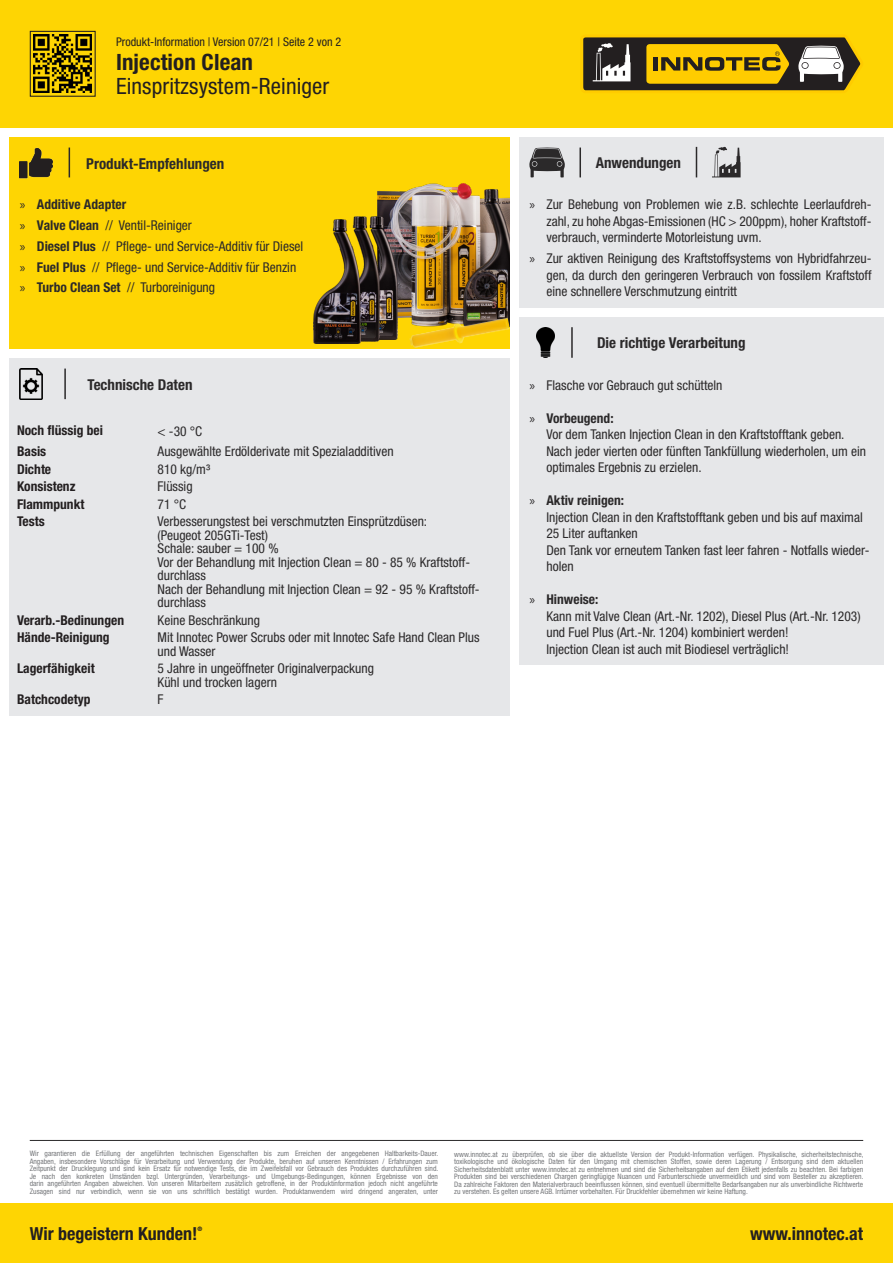
<style>
.page{position:relative;width:893px;height:1263px;background:#fff}
.page>*{position:absolute;margin:0;border:0;box-sizing:border-box;transform-origin:0 0}
.t1{font:condensed 22.5px "Helvetica Neue";letter-spacing:.005em;color:#231f20}
.t2{font:700 condensed 22.5px "Helvetica Neue";letter-spacing:.005em;color:#231f20}
.t3{font:700 condensed 18px "Helvetica Neue";color:#231f20}
.t4{font:700 condensed 15px "Helvetica Neue";color:#2b292a}
.t5{font:condensed 13.5px/16.5px "Helvetica Neue";color:#2b292a}
.t6{font:700 condensed 13.5px "Helvetica Neue";color:#231f20}
.t7{font:700 condensed 13.5px "Helvetica Neue";color:#2b292a}
.t8{font:condensed 12px "Helvetica Neue";color:#231f20}
.t9{font:condensed 7.5px/7.5px "Helvetica Neue";color:#76787b;text-align:justify}
.t10{font:700 condensed 6.15px "Helvetica Neue";color:#231f20}
.s1{font-family:"Myriad Pro";font-weight:400;font-stretch:normal}
.s2{font-family:"Myriad Pro";font-stretch:normal}
.s3{font-weight:700}
</style>
<div class="page">
<div style="left:0;top:0;width:893px;height:128px;background:#fed503"></div>
<svg style="left:583px;top:37px;width:278px;height:54px"></svg>
<div style="left:30px;top:31px;width:66px;height:66px;border:1px solid #231f20"></div>
<img style="left:34px;top:35px;width:58px;height:58px">
<div style="left:0;top:1203px;width:893px;height:60px;background:#fed503"></div>
<hr style="left:30px;top:1140px;width:833px;height:1px;background:#2b292a">
<div style="left:519px;top:137px;width:365px;height:171px;background:#e6e7e9"></div>
<svg style="left:529px;top:148px;width:36px;height:29px"></svg>
<hr style="left:579px;top:148px;width:2px;height:29px;background:#2b292a">
<div style="left:9px;top:137px;width:500px;height:211px;background:#fed503"></div>
<svg style="left:69px;top:148px;width:1px;height:29px"></svg>
<div style="left:519px;top:317px;width:365px;height:347px;background:#e6e7e9"></div>
<div style="left:9px;top:358px;width:500px;height:357px;background:#e6e7e9"></div>
<hr style="left:696px;top:147px;width:1px;height:30px;background:#2b292a">
<hr style="left:571px;top:327px;width:2px;height:31px;background:#2b292a">
<hr style="left:64px;top:369px;width:2px;height:30px;background:#2b292a">
<svg style="left:712px;top:147px;width:29px;height:30px"></svg>
<img style="left:20px;top:148px;width:32px;height:31px">
<img style="left:537px;top:327px;width:17px;height:31px">
<img style="left:20px;top:369px;width:23px;height:30px">
<img style="left:377px;top:184px;width:132px;height:143px">
<img style="left:354px;top:216px;width:43px;height:123px">
<img style="left:334px;top:217px;width:45px;height:125px">
<img style="left:314px;top:220px;width:46px;height:124px">
<img style="left:408px;top:314px;width:102px;height:35px">
<h3 class="t8" style="left:116px;top:35px;width:227px">Produkt-Information | Version 07/21 | Seite 2 von 2</h3>
<h1 class="t2" style="left:116px;top:48px;width:139px">Injection Clean</h1>
<h1 class="t1" style="left:116px;top:73px;width:215px">Einspritzsystem-Reiniger</h1>
<p class="t4" style="left:86px;top:154px;width:139px">Produkt-Empfehlungen</p>
<p class="t7" style="left:20px;top:196px;width:108px"><span class="s1">»</span> Additive Adapter</p>
<p class="t5" style="left:20px;top:217px;width:173px"><span class="s2">»</span> <span class="s3">Valve Clean</span> // Ventil-Reiniger</p>
<p class="t5" style="left:20px;top:238px;width:285px"><span class="s2">»</span> <span class="s3">Diesel Plus</span> // Pflege- und Service-Additiv für Diesel</p>
<p class="t5" style="left:20px;top:258px;width:278px"><span class="s2">»</span> <span class="s3">Fuel Plus</span> // Pflege- und Service-Additiv für Benzin</p>
<p class="t5" style="left:20px;top:279px;width:197px"><span class="s2">»</span> <span class="s3">Turbo Clean Set</span> // Turboreinigung</p>
<p class="t4" style="left:596px;top:154px;width:87px">Anwendungen</p>
<p class="t5" style="left:546px;top:196px;width:327px;text-align:justify;text-indent:-17px"><span class="s2">»</span> Zur Behebung von Problemen wie z.B. schlechte Leerlaufdreh&shy;zahl, zu hohe Abgas-Emissionen (HC &gt; 200ppm), hoher Kraftstoff&shy;verbrauch, verminderte Motorleistung uvm.</p>
<p class="t5" style="left:546px;top:250px;width:327px;text-align:justify;text-indent:-17px"><span class="s2">»</span> Zur aktiven Reinigung des Kraftstoffsystems von Hybridfahrzeu&shy;gen, da durch den geringeren Verbrauch von fossilem Kraftstoff eine schnellere Verschmutzung eintritt</p>
<p class="t4" style="left:597px;top:334px;width:150px">Die richtige Verarbeitung</p>
<p class="t4" style="left:88px;top:375px;width:106px">Technische Daten</p>
<p class="t5" style="left:529px;top:377px;width:195px"><span class="s2">»</span> Flasche vor Gebrauch gut schütteln</p>
<p class="t5" style="left:546px;top:410px;width:321px;text-indent:-17px"><span class="s2">»</span> <span class="s3">Vorbeugend:<br></span>Vor dem Tanken Injection Clean in den Kraftstofftank geben.<br>Nach jeder vierten oder fünften Tankfüllung wiederholen, um ein optimales Ergebnis zu erzielen.</p>
<p class="t5" style="left:546px;top:492px;width:324px;text-indent:-17px"><span class="s2">»</span> <span class="s3">Aktiv reinigen:<br></span>Injection Clean in den Kraftstofftank geben und bis auf maximal 25 Liter auftanken<br>Den Tank vor erneutem Tanken fast leer fahren - Notfalls wieder&shy;holen</p>
<p class="t5" style="left:546px;top:591px;width:316px;text-indent:-17px"><span class="s2">»</span> <span class="s3">Hinweise:<br></span>Kann mit Valve Clean (Art.-Nr. 1202), Diesel Plus (Art.-Nr. 1203) und Fuel Plus (Art.-Nr. 1204) kombiniert werden!<br>Injection Clean ist auch mit Biodiesel verträglich!</p>
<p class="t6" style="left:17px;top:422px;width:87px">Noch flüssig bei</p>
<p class="t5" style="left:158px;top:422px;width:46px">&lt; -30 °C</p>
<p class="t6" style="left:17px;top:443px;width:31px">Basis</p>
<p class="t5" style="left:158px;top:443px;width:238px">Ausgewählte Erdölderivate mit Spezialadditiven</p>
<p class="t6" style="left:17px;top:461px;width:36px">Dichte</p>
<p class="t5" style="left:158px;top:461px;width:54px">810 kg/m³</p>
<p class="t6" style="left:17px;top:478px;width:60px">Konsistenz</p>
<p class="t5" style="left:158px;top:478px;width:36px">Flüssig</p>
<p class="t6" style="left:17px;top:496px;width:69px">Flammpunkt</p>
<p class="t5" style="left:158px;top:496px;width:30px">71 °C</p>
<p class="t6" style="left:17px;top:513px;width:29px">Tests</p>
<p class="t5" style="left:158px;top:513px;width:271px">Verbesserungstest bei verschmutzten Einsprützdüsen:</p>
<p class="t5" style="left:158px;top:527px;width:112px">(Peugeot 205GTi-Test)</p>
<p class="t5" style="left:158px;top:540px;width:122px">Schale: sauber = 100 %</p>
<p class="t5" style="left:158px;top:555px;width:314px;line-height:13.5px">Vor der Behandlung mit Injection Clean = 80 - 85 % Kraftstoff&shy;durchlass</p>
<p class="t5" style="left:158px;top:582px;width:324px;line-height:13.5px">Nach der Behandlung mit Injection Clean = 92 - 95 % Kraftstoff&shy;durchlass</p>
<p class="t6" style="left:17px;top:611px;width:109px">Verarb.-Bedinungen</p>
<p class="t5" style="left:158px;top:611px;width:104px">Keine Beschränkung</p>
<p class="t6" style="left:17px;top:629px;width:94px">Hände-Reinigung</p>
<p class="t5" style="left:158px;top:630px;width:323px;line-height:13.5px">Mit Innotec Power Scrubs oder mit Innotec Safe Hand Clean Plus und Wasser</p>
<p class="t6" style="left:17px;top:660px;width:79px">Lagerfähigkeit</p>
<p class="t5" style="left:158px;top:660px;width:218px">5 Jahre in ungeöffneter Originalverpackung</p>
<p class="t5" style="left:158px;top:673px;width:121px">Kühl und trocken lagern</p>
<p class="t6" style="left:17px;top:691px;width:75px">Batchcodetyp</p>
<p class="t5" style="left:158px;top:691px;width:7px">F</p>
<p class="t9" style="left:30px;top:1150px;width:410px">Wir garantieren die Erfüllung der angeführten technischen Eigenschaften bis zum Erreichen der angegebenen Haltbarkeits-Dauer.<br>Angaben, insbesondere Vorschläge für Verarbeitung und Verwendung der Produkte, beruhen auf unseren Kenntnissen / Erfahrungen zum Zeitpunkt der Drucklegung und sind kein Ersatz für notwendige Tests, die im Zweifelsfall vor Gebrauch des Produktes durchzuführen sind.<br>Je nach den konkreten Umständen bzgl. Untergründen, Verarbeitungs- und Umgebungs-Bedingungen, können Ergebnisse von den darin angeführten Angaben abweichen. Von unseren Mitarbeitern zusätzlich getroffene, in der Produktinformation jedoch nicht angeführte Zusagen sind nur verbindlich, wenn sie von uns schriftlich bestätigt wurden. Produktanwendern wird dringend angeraten, unter</p>
<p class="t9" style="left:454px;top:1150px;width:411px">www.innotec.at zu überprüfen, ob sie über die aktuellste Version der Produkt-Information verfügen. Physikalische, sicherheitstechnische, toxikologische und ökologische Daten für den Umgang mit chemischen Stoffen, sowie deren Lagerung / Entsorgung sind dem aktuellen Sicherheitsdatenblatt unter www.innotec.at zu entnehmen und sind die Sicherheitsangaben auf dem Etikett jedenfalls zu beachten. Bei farbigen Produkten sind bei verschiedenen Chargen geringfügige Nuancen und Farbunterschiede unvermeidlich und sind vom Besteller zu akzeptieren.<br>Da zahlreiche Faktoren den Materialverbrauch beeinflussen können, sind eventuell übermittelte Bedarfsangaben nur als unverbindliche Richtwerte zu verstehen. Es gelten unsere AGB. Irrtümer vorbehalten. Für Druckfehler übernehmen wir keine Haftung.</p>
<p class="t10" style="left:197px;top:1225px;width:6px">®</p>
<p class="t3" style="left:30px;top:1223px;width:169px">Wir begeistern Kunden!</p>
<p class="t3" style="left:750px;top:1223px;width:114px">www.innotec.at</p>
</div>
